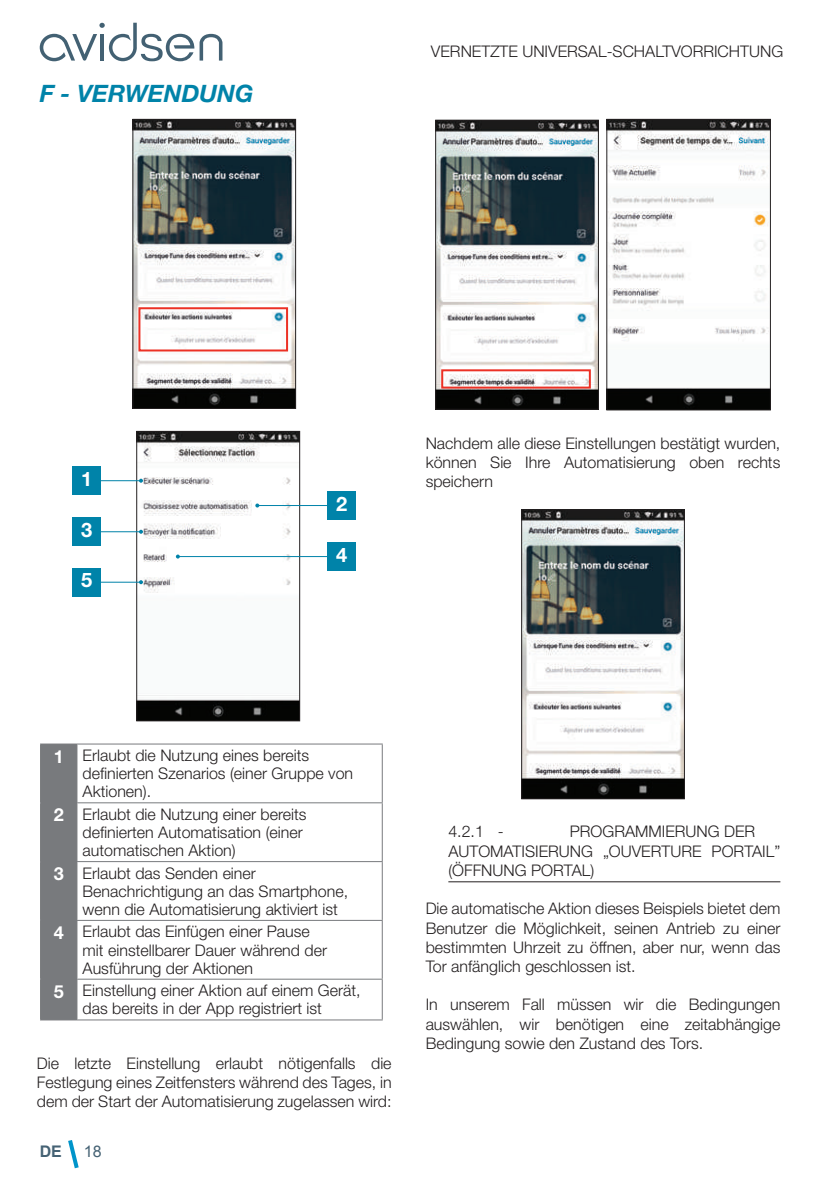
<style>
.page{position:relative;width:840px;height:1191px;background:#fff}
.page>*{position:absolute;margin:0;border:0;box-sizing:border-box;transform-origin:0 0}
.t1{font:italic 700 24px "Helvetica Neue LT Std";color:#0083a9}
.t2{font:700 20px "Helvetica Neue LT Std";color:#fff}
.t3{font:300 16px/19.2px "Helvetica Neue LT Std";color:#231f20}
.t4{font:700 16px "Arial";color:#456274}
.t5{font:16px "Arial";color:#456274}
.s1{font-weight:700;font-size:18px;color:#fff}
</style>
<div class="page">
<svg style="left:68px;top:1140px;width:11px;height:29px"></svg>
<svg style="left:40px;top:23px;width:182px;height:38px"></svg>
<img style="left:134px;top:121px;width:160px;height:286px">
<div style="left:132px;top:119px;width:164px;height:290px;border:1px solid #231f20"></div>
<div style="left:138px;top:307px;width:150px;height:44px;border:2px solid #ec3125"></div>
<img style="left:138px;top:433px;width:160px;height:286px">
<div style="left:136px;top:431px;width:164px;height:290px;border:1px solid #231f20"></div>
<hr style="left:82px;top:480px;width:59px;height:1px;background:#0083a9">
<svg style="left:139px;top:479px;width:4px;height:4px"></svg>
<hr style="left:82px;top:531px;width:59px;height:1px;background:#0083a9">
<svg style="left:139px;top:530px;width:4px;height:4px"></svg>
<hr style="left:82px;top:581px;width:59px;height:1px;background:#0083a9">
<svg style="left:139px;top:580px;width:4px;height:4px"></svg>
<hr style="left:257px;top:505px;width:88px;height:1px;background:#0083a9">
<svg style="left:255px;top:503px;width:4px;height:4px"></svg>
<hr style="left:178px;top:556px;width:167px;height:1px;background:#0083a9">
<svg style="left:176px;top:554px;width:4px;height:4px"></svg>
<div style="left:72px;top:466px;width:29px;height:29px;background:#0083a9"></div>
<div style="left:72px;top:517px;width:29px;height:29px;background:#0083a9"></div>
<div style="left:72px;top:567px;width:29px;height:29px;background:#0083a9"></div>
<div style="left:327px;top:491px;width:29px;height:29px;background:#0083a9"></div>
<div style="left:327px;top:542px;width:29px;height:29px;background:#0083a9"></div>
<div style="left:41px;top:744px;width:35px;height:275px;background:#787a7d"></div>
<hr style="left:77px;top:743px;width:305px;height:1px;background:#787a7d">
<hr style="left:381px;top:744px;width:1px;height:58px;background:#787a7d">
<hr style="left:40px;top:743px;width:37px;height:1px;background:#787a7d">
<hr style="left:40px;top:744px;width:1px;height:58px;background:#787a7d">
<hr style="left:76px;top:744px;width:1px;height:58px;background:#787a7d">
<hr style="left:76px;top:803px;width:1px;height:58px;background:#787a7d">
<hr style="left:76px;top:862px;width:1px;height:58px;background:#787a7d">
<hr style="left:76px;top:921px;width:1px;height:57px;background:#787a7d">
<hr style="left:76px;top:979px;width:1px;height:40px;background:#787a7d">
<hr style="left:40px;top:802px;width:37px;height:1px;background:#787a7d">
<hr style="left:40px;top:803px;width:1px;height:58px;background:#787a7d">
<hr style="left:77px;top:802px;width:305px;height:1px;background:#787a7d">
<hr style="left:381px;top:803px;width:1px;height:58px;background:#787a7d">
<hr style="left:40px;top:920px;width:37px;height:1px;background:#787a7d">
<hr style="left:77px;top:920px;width:305px;height:1px;background:#787a7d">
<hr style="left:40px;top:978px;width:37px;height:1px;background:#787a7d">
<hr style="left:77px;top:978px;width:305px;height:1px;background:#787a7d">
<hr style="left:40px;top:1019px;width:37px;height:1px;background:#787a7d">
<hr style="left:77px;top:1019px;width:305px;height:1px;background:#787a7d">
<hr style="left:40px;top:861px;width:37px;height:1px;background:#787a7d">
<hr style="left:40px;top:862px;width:1px;height:58px;background:#787a7d">
<hr style="left:77px;top:861px;width:305px;height:1px;background:#787a7d">
<hr style="left:381px;top:862px;width:1px;height:58px;background:#787a7d">
<hr style="left:40px;top:921px;width:1px;height:57px;background:#787a7d">
<hr style="left:381px;top:921px;width:1px;height:57px;background:#787a7d">
<hr style="left:40px;top:979px;width:1px;height:40px;background:#787a7d">
<hr style="left:381px;top:979px;width:1px;height:40px;background:#787a7d">
<hr style="left:448px;top:881px;width:332px;height:1px;background:#231f20">
<img style="left:437px;top:122px;width:159px;height:285px">
<div style="left:435px;top:120px;width:163px;height:289px;border:1px solid #231f20"></div>
<div style="left:441px;top:369px;width:149px;height:19px;border:2px solid #ec3125"></div>
<img style="left:608px;top:121px;width:160px;height:287px">
<div style="left:606px;top:119px;width:164px;height:291px;border:1px solid #231f20"></div>
<img style="left:523px;top:511px;width:159px;height:286px">
<div style="left:521px;top:509px;width:163px;height:290px;border:1px solid #231f20"></div>
<h1 class="t1" style="left:40px;top:79px;width:215px">F - VERWENDUNG</h1>
<p class="t3" style="left:431px;top:41px;width:353px">VERNETZTE UNIVERSAL-SCHALTVORRICHTUNG</p>
<p class="t2" style="left:81px;top:466px;width:13px">1</p>
<p class="t2" style="left:81px;top:517px;width:13px">3</p>
<p class="t2" style="left:81px;top:568px;width:13px">5</p>
<p class="t2" style="left:336px;top:491px;width:13px">2</p>
<p class="t2" style="left:336px;top:542px;width:13px">4</p>
<p class="t3" style="left:425px;top:433px;width:356px;text-align:justify">Nachdem alle diese Einstellungen bestätigt wurden, können Sie Ihre Automatisierung oben rechts speichern</p>
<p class="t3" style="left:83px;top:746px;width:272px;line-height:18px;text-indent:-29px"><span class="s1">1</span> Erlaubt die Nutzung eines bereits definierten Szenarios (einer Gruppe von<br>Aktionen).</p>
<p class="t3" style="left:83px;top:805px;width:225px;line-height:18px;text-indent:-29px"><span class="s1">2</span> Erlaubt die Nutzung einer bereits definierten Automatisation (einer automatischen Aktion)</p>
<p class="t3" style="left:83px;top:863px;width:267px;line-height:18px;text-indent:-29px"><span class="s1">3</span> Erlaubt das Senden einer<br>Benachrichtigung an das Smartphone, wenn die Automatisierung aktiviert ist</p>
<p class="t3" style="left:83px;top:922px;width:246px;line-height:18px;text-indent:-29px"><span class="s1">4</span> Erlaubt das Einfügen einer Pause mit einstellbarer Dauer während der<br>Ausführung der Aktionen</p>
<p class="t3" style="left:83px;top:981px;width:279px;line-height:18px;text-indent:-29px"><span class="s1">5</span> Einstellung einer Aktion auf einem Gerät, das bereits in der App registriert ist</p>
<p class="t3" style="left:37px;top:1053px;width:356px;text-align:justify">Die letzte Einstellung erlaubt nötigenfalls die Festlegung eines Zeitfensters während des Tages, in dem der Start der Automatisierung zugelassen wird:</p>
<p class="t4" style="left:40px;top:1140px;width:24px">DE</p>
<p class="t5" style="left:84px;top:1141px;width:19px">18</p>
<p class="t3" style="left:448px;top:822px;width:333px;text-indent:121px">PROGRAMMIERUNG DER<br>AUTOMATISIERUNG „OUVERTURE PORTAIL” (ÖFFNUNG PORTAL)</p>
<p class="t3" style="left:425px;top:898px;width:356px;text-align:justify">Die automatische Aktion dieses Beispiels bietet dem Benutzer die Möglichkeit, seinen Antrieb zu einer bestimmten Uhrzeit zu öffnen, aber nur, wenn das Tor anfänglich geschlossen ist.</p>
<p class="t3" style="left:425px;top:994px;width:356px;text-align:justify">In unserem Fall müssen wir die Bedingungen auswählen, wir benötigen eine zeitabhängige Bedingung sowie den Zustand des Tors.</p>
<p class="t3" style="left:448px;top:822px;width:57px">4.2.1 -</p>
</div>
